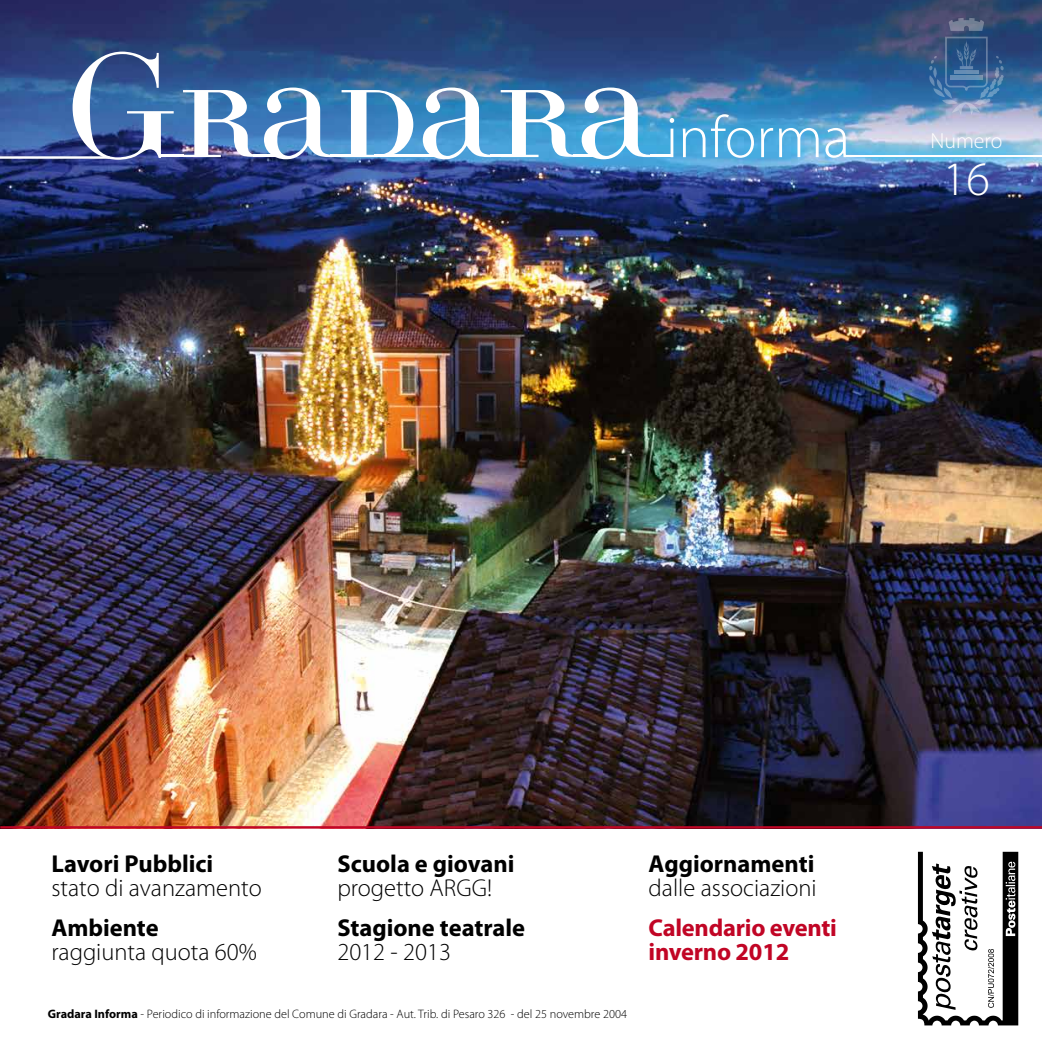
<style>
.page{position:relative;width:1042px;height:1042px;background:#fff}
.page>*{position:absolute;margin:0;border:0;box-sizing:border-box;transform-origin:0 0}
.t1{font:300 59.5px "Myriad Pro";color:#fff}
.t2{font:300 48.12px "Myriad Pro";color:#fff}
.t3{font:300 24.5px "Myriad Pro";color:#000}
.t4{font:700 24.5px "Myriad Pro";color:#000}
.t5{font:700 24.5px/24.5px "Myriad Pro";letter-spacing:-.01em;color:#c10525}
.t6{font:300 21.88px "Myriad Pro";color:#fff}
.t7{font:300 12.25px "Myriad Pro";color:#000}
.s1{font-weight:700}
</style>
<div class="page">
<img style="left:0;top:0;width:1042px;height:826px">
<svg style="left:918px;top:852px;width:100px;height:173px"></svg>
<hr style="left:0;top:826px;width:1042px;height:2px;background:#c10525">
<svg style="left:73px;top:52px;width:101px;height:108px"></svg>
<img style="left:183px;top:90px;width:73px;height:67px">
<svg style="left:264px;top:88px;width:68px;height:71px"></svg>
<svg style="left:341px;top:90px;width:72px;height:67px"></svg>
<svg style="left:423px;top:88px;width:68px;height:71px"></svg>
<svg style="left:501px;top:90px;width:73px;height:67px"></svg>
<svg style="left:581px;top:88px;width:69px;height:71px"></svg>
<hr style="left:0;top:156px;width:110px;height:3px;background:#fff">
<svg style="left:927px;top:18px;width:77px;height:97px;background:#476b97"></svg>
<hr style="left:650px;top:155px;width:22px;height:2px;background:#fff">
<hr style="left:490px;top:155px;width:22px;height:2px;background:#fff">
<hr style="left:330px;top:155px;width:22px;height:2px;background:#fff">
<hr style="left:161px;top:155px;width:23px;height:2px;background:#fff">
<hr style="left:253px;top:155px;width:23px;height:2px;background:#fff">
<hr style="left:374px;top:155px;width:62px;height:2px;background:#fff">
<hr style="left:573px;top:155px;width:22px;height:2px;background:#fff">
<hr style="left:845px;top:155px;width:197px;height:1px;background:#fff">
<h1 class="t1" style="left:666px;top:105px;width:186px">informa</h1>
<h3 class="t6" style="left:930px;top:129px;width:73px">Numero</h3>
<h2 class="t2" style="left:943px;top:152px;width:48px">16</h2>
<h3 class="t4" style="left:51px;top:850px;width:163px">Lavori Pubblici</h3>
<h3 class="t3" style="left:51px;top:874px;width:212px">stato di avanzamento</h3>
<h3 class="t4" style="left:51px;top:913px;width:109px">Ambiente</h3>
<h3 class="t3" style="left:51px;top:938px;width:207px">raggiunta quota 60%</h3>
<h3 class="t4" style="left:337px;top:850px;width:179px">Scuola e giovani</h3>
<h3 class="t3" style="left:337px;top:874px;width:156px">progetto ARGG!</h3>
<h3 class="t4" style="left:337px;top:913px;width:189px">Stagione teatrale</h3>
<h3 class="t3" style="left:337px;top:938px;width:115px">2012 - 2013</h3>
<p class="t7" style="left:48px;top:1007px;width:581px"><span class="s1">Gradara Informa</span> - Periodico di informazione del Comune di Gradara - Aut. Trib. di Pesaro 326 - del 25 novembre 2004</p>
<h3 class="t4" style="left:648px;top:850px;width:167px">Aggiornamenti</h3>
<h3 class="t3" style="left:648px;top:874px;width:169px">dalle associazioni</h3>
<h3 class="t5" style="left:648px;top:915px;width:190px">Calendario eventi inverno 2012</h3>
</div>
